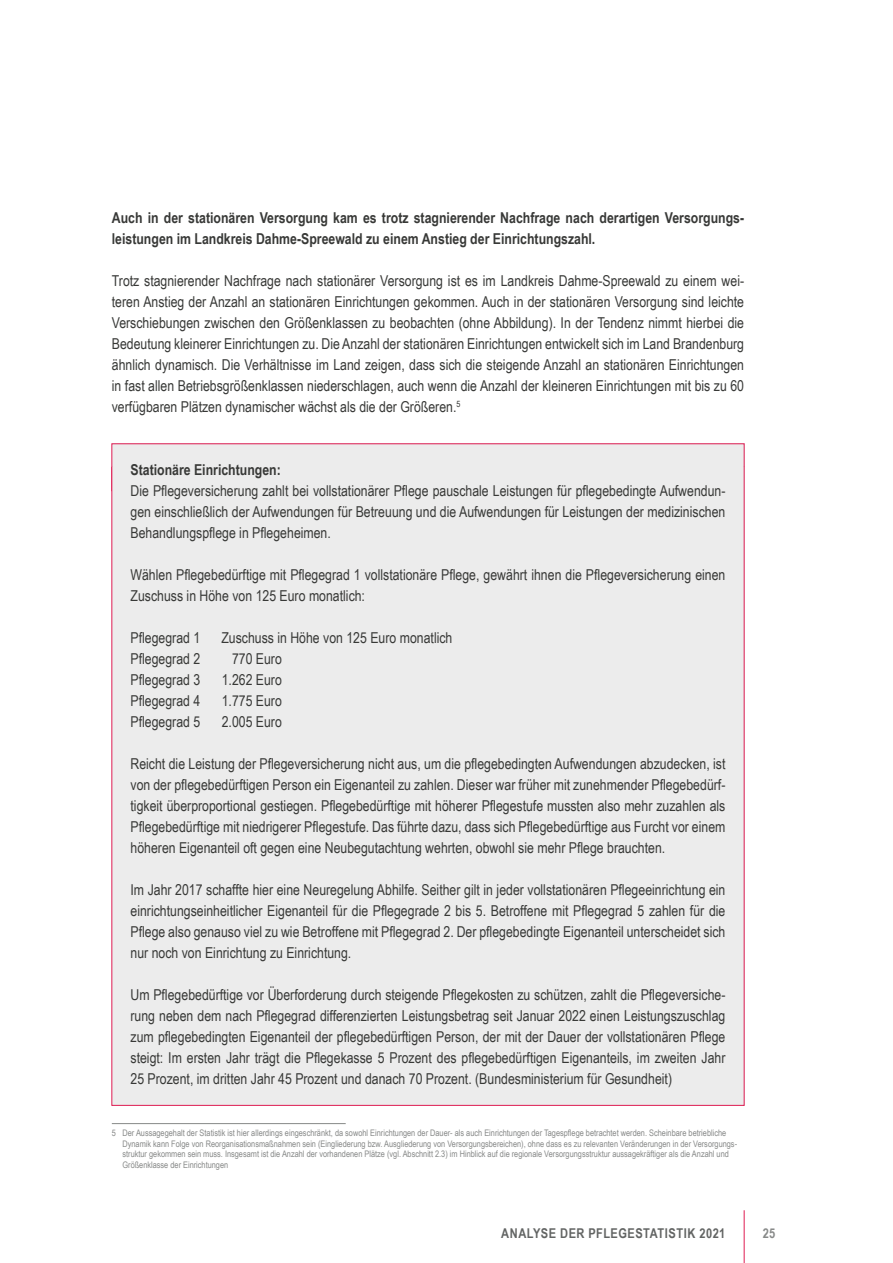
<style>
.page{position:relative;width:893px;height:1263px;background:#fff}
.page>*{position:absolute;margin:0;border:0;box-sizing:border-box;transform-origin:0 0}
.Info_box{font:15px/21px "Arial Narrow";color:#383937;text-align:justify}
.Infobox_H{font:700 15px/21px "Arial Narrow";color:#383937}
.t1{font:700 13.5px "Arial Narrow";letter-spacing:.035em;color:#626463}
.t2{font:700 13.5px "Arial Narrow";color:#878988}
.Fußnoten{font:9px/10.5px "Arial Narrow";color:#878988}
</style>
<div class="page">
<hr style="left:744px;top:1210px;width:1px;height:53px;background:#df1c52">
<div style="left:112px;top:444px;width:632px;height:45px;background:#ececec"></div>
<div style="left:112px;top:467px;width:632px;height:638px;background:#ececec"></div>
<hr style="left:112px;top:1123px;width:234px;height:1px;background:#878988">
<p class="Infobox_H" style="left:112px;top:207px;width:634px">Auch in der stationären Versorgung kam es trotz stagnierender Nachfrage nach derartigen Versorgungs&shy;leistungen im Landkreis Dahme-Spreewald zu einem Anstieg der Einrichtungszahl.</p>
<p class="Info_box" style="left:112px;top:270px;width:634px">Trotz stagnierender Nachfrage nach stationärer Versorgung ist es im Landkreis Dahme-Spreewald zu einem wei&shy;teren Anstieg der Anzahl an stationären Einrichtungen gekommen. Auch in der stationären Versorgung sind leichte Verschiebungen zwischen den Größenklassen zu beobachten (ohne Abbildung). In der Tendenz nimmt hierbei die Bedeutung kleinerer Einrichtungen zu. Die Anzahl der stationären Einrichtungen entwickelt sich im Land Brandenburg ähnlich dynamisch. Die Verhältnisse im Land zeigen, dass sich die steigende Anzahl an stationären Einrichtungen in fast allen Betriebsgrößenklassen niederschlagen, auch wenn die Anzahl der kleineren Einrichtungen mit bis zu 60 verfügbaren Plätzen dynamischer wächst als die der Größeren.<sup>5</sup></p>
<p class="Infobox_H" style="left:131px;top:459px;width:152px">Stationäre Einrichtungen:</p>
<p class="Info_box" style="left:131px;top:480px;width:596px">Die Pflegeversicherung zahlt bei vollstationärer Pflege pauschale Leistungen für pflegebedingte Aufwendun&shy;gen einschließlich der Aufwendungen für Betreuung und die Aufwendungen für Leistungen der medizinischen Behandlungspflege in Pflegeheimen.</p>
<p class="Info_box" style="left:131px;top:564px;width:596px">Wählen Pflegebedürftige mit Pflegegrad 1 vollstationäre Pflege, gewährt ihnen die Pflegeversicherung einen<br>Zuschuss in Höhe von 125 Euro monatlich:</p>
<p class="Info_box" style="left:131px;top:627px;width:71px">Pflegegrad 1</p>
<p class="Info_box" style="left:221px;top:627px;width:233px">Zuschuss in Höhe von 125 Euro monatlich</p>
<p class="Info_box" style="left:131px;top:648px;width:71px">Pflegegrad 2</p>
<p class="Info_box" style="left:232px;top:648px;width:51px">770 Euro</p>
<p class="Info_box" style="left:131px;top:669px;width:71px">Pflegegrad 3</p>
<p class="Info_box" style="left:222px;top:669px;width:62px">1.262 Euro</p>
<p class="Info_box" style="left:131px;top:690px;width:71px">Pflegegrad 4</p>
<p class="Info_box" style="left:222px;top:690px;width:62px">1.775 Euro</p>
<p class="Info_box" style="left:131px;top:711px;width:71px">Pflegegrad 5</p>
<p class="Info_box" style="left:222px;top:711px;width:62px">2.005 Euro</p>
<p class="Info_box" style="left:131px;top:753px;width:596px">Reicht die Leistung der Pflegeversicherung nicht aus, um die pflegebedingten Aufwendungen abzudecken, ist von der pflegebedürftigen Person ein Eigenanteil zu zahlen. Dieser war früher mit zunehmender Pflegebedürf&shy;tigkeit überproportional gestiegen. Pflegebedürftige mit höherer Pflegestufe mussten also mehr zuzahlen als Pflegebedürftige mit niedrigerer Pflegestufe. Das führte dazu, dass sich Pflegebedürftige aus Furcht vor einem höheren Eigenanteil oft gegen eine Neubegutachtung wehrten, obwohl sie mehr Pflege brauchten.</p>
<p class="Info_box" style="left:131px;top:879px;width:596px">Im Jahr 2017 schaffte hier eine Neuregelung Abhilfe. Seither gilt in jeder vollstationären Pflegeeinrichtung ein einrichtungseinheitlicher Eigenanteil für die Pflegegrade 2 bis 5. Betroffene mit Pflegegrad 5 zahlen für die Pflege also genauso viel zu wie Betroffene mit Pflegegrad 2. Der pflegebedingte Eigenanteil unterscheidet sich nur noch von Einrichtung zu Einrichtung.</p>
<p class="Info_box" style="left:131px;top:984px;width:596px">Um Pflegebedürftige vor Überforderung durch steigende Pflegekosten zu schützen, zahlt die Pflegeversiche&shy;rung neben dem nach Pflegegrad differenzierten Leistungsbetrag seit Januar 2022 einen Leistungszuschlag zum pflegebedingten Eigenanteil der pflegebedürftigen Person, der mit der Dauer der vollstationären Pflege steigt: Im ersten Jahr trägt die Pflegekasse 5 Prozent des pflegebedürftigen Eigenanteils, im zweiten Jahr 25 Prozent, im dritten Jahr 45 Prozent und danach 70 Prozent. (Bundesministerium für Gesundheit)</p>
<p class="Fußnoten" style="left:122px;top:1127px;width:616px;text-indent:-11px">5 Der Aussagegehalt der Statistik ist hier allerdings eingeschränkt, da sowohl Einrichtungen der Dauer- als auch Einrichtungen der Tagespflege betrachtet werden. Scheinbare betriebliche Dynamik kann Folge von Reorganisationsmaßnahmen sein (Eingliederung bzw. Ausgliederung von Versorgungsbereichen), ohne dass es zu relevanten Veränderungen in der Versorgungs&shy;struktur gekommen sein muss. Insgesamt ist die Anzahl der vorhandenen Plätze (vgl. Abschnitt 2.3) im Hinblick auf die regionale Versorgungsstruktur aussagekräftiger als die Anzahl und Größenklasse der Einrichtungen</p>
<p class="t1" style="left:501px;top:1223px;width:226px">ANALYSE DER PFLEGESTATISTIK 2021</p>
<p class="t2" style="left:763px;top:1223px;width:14px">25</p>
</div>
